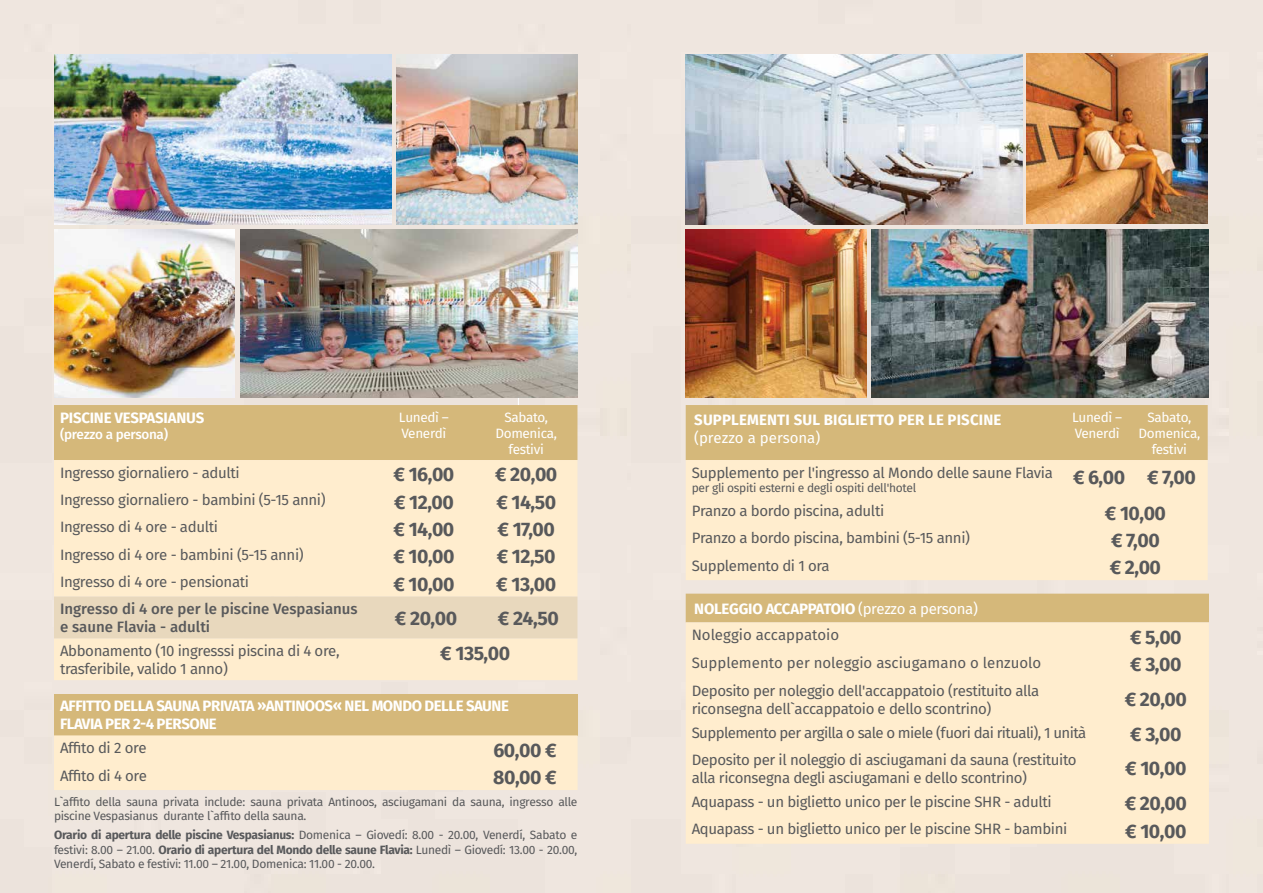
<style>
.page{position:relative;width:1263px;height:893px;background:#fff}
.page>*{position:absolute;margin:0;border:0;box-sizing:border-box;transform-origin:0 0}
.t1{font:700 19.5px "Fira Sans";letter-spacing:-.025em;color:#58595b}
.t2{font:15px/18px "Fira Sans";letter-spacing:-.025em;color:#58595b}
.t3{font:700 15px/18px "Fira Sans";letter-spacing:-.03em;color:#fff}
.t4{font:500 15px/18px "Fira Sans";color:#58595b}
.t5{font:15px "Fira Sans";color:#58595b}
.t6{font:700 15px "Fira Sans";letter-spacing:.01em;color:#fff}
.t7{font:15px "Fira Sans";color:#fff}
.t8{font:13.5px/16.2px "Fira Sans";letter-spacing:-.025em;color:#fff}
.t9{font:500 13.5px "Fira Sans";letter-spacing:-.025em;color:#fff}
.t10{font:12px/14.4px "Fira Sans";letter-spacing:-.025em;color:#58595b}
.s1{font-weight:700}
.s2{font-weight:400}
.s3{font-weight:400;color:#58595b}
</style>
<div class="page">
<div style="left:630px;top:0;width:633px;height:893px;background:#efe6df"></div>
<div style="left:0;top:0;width:630px;height:893px;background:#efe6df"></div>
<img style="left:54px;top:54px;width:337px;height:170px">
<hr style="left:518px;top:387px;width:1px;height:50px;background:#fff">
<img style="left:396px;top:54px;width:181px;height:170px">
<img style="left:54px;top:229px;width:181px;height:169px">
<img style="left:240px;top:229px;width:337px;height:169px">
<img style="left:685px;top:54px;width:338px;height:170px">
<img style="left:1027px;top:53px;width:181px;height:170px">
<img style="left:872px;top:229px;width:337px;height:169px">
<img style="left:685px;top:229px;width:181px;height:169px">
<div style="left:54px;top:405px;width:523px;height:55px;background:#d5b87a"></div>
<div style="left:54px;top:460px;width:523px;height:220px;background:#ffedce"></div>
<div style="left:54px;top:597px;width:523px;height:41px;background:#e8d8bd"></div>
<div style="left:54px;top:694px;width:524px;height:41px;background:#d5b87a"></div>
<div style="left:54px;top:735px;width:524px;height:55px;background:#ffedce"></div>
<div style="left:686px;top:405px;width:522px;height:55px;background:#d5b87a"></div>
<div style="left:686px;top:460px;width:522px;height:120px;background:#ffedce"></div>
<div style="left:686px;top:594px;width:523px;height:28px;background:#d5b87a"></div>
<div style="left:686px;top:622px;width:523px;height:222px;background:#ffedce"></div>
<p class="t3" style="left:60px;top:410px;width:146px">PISCINE VESPASIANUS</p>
<p class="t9" style="left:60px;top:425px;width:110px">(prezzo a persona)</p>
<p class="t8" style="left:399px;top:410px;width:52px">Lunedì –<br>Venerdì</p>
<p class="t8" style="left:495px;top:410px;width:63px;text-align:center">Sabato,<br>Domenica, festivi</p>
<p class="t2" style="left:60px;top:465px;width:181px">Ingresso giornaliero - adulti</p>
<h1 class="t1" style="left:394px;top:461px;width:62px">€ 16,00</h1>
<h1 class="t1" style="left:495px;top:461px;width:64px">€ 20,00</h1>
<p class="t2" style="left:60px;top:492px;width:267px">Ingresso giornaliero - bambini (5-15 anni)</p>
<h1 class="t1" style="left:394px;top:488px;width:61px">€ 12,00</h1>
<h1 class="t1" style="left:496px;top:488px;width:61px">€ 14,50</h1>
<p class="t2" style="left:60px;top:519px;width:159px">Ingresso di 4 ore - adulti</p>
<h1 class="t1" style="left:394px;top:515px;width:62px">€ 14,00</h1>
<h1 class="t1" style="left:498px;top:515px;width:59px">€ 17,00</h1>
<p class="t2" style="left:60px;top:547px;width:245px">Ingresso di 4 ore - bambini (5-15 anni)</p>
<h1 class="t1" style="left:393px;top:543px;width:63px">€ 10,00</h1>
<h1 class="t1" style="left:497px;top:543px;width:60px">€ 12,50</h1>
<p class="t2" style="left:60px;top:574px;width:191px">Ingresso di 4 ore - pensionati</p>
<h1 class="t1" style="left:393px;top:570px;width:63px">€ 10,00</h1>
<h1 class="t1" style="left:496px;top:570px;width:61px">€ 13,00</h1>
<p class="t4" style="left:60px;top:601px;width:299px">Ingresso di 4 ore per le piscine Vespasianus e saune Flavia - adulti</p>
<h1 class="t1" style="left:395px;top:604px;width:64px">€ 20,00</h1>
<h1 class="t1" style="left:498px;top:604px;width:62px">€ 24,50</h1>
<p class="t2" style="left:60px;top:643px;width:281px">Abbonamento (10 ingresssi piscina di 4 ore, trasferibile, valido 1 anno)</p>
<h1 class="t1" style="left:440px;top:639px;width:71px">€ 135,00</h1>
<p class="t3" style="left:60px;top:698px;width:450px">AFFITTO DELLA SAUNA PRIVATA »ANTINOOS« NEL MONDO DELLE SAUNE<br>FLAVIA PER 2-4 PERSONE</p>
<p class="t2" style="left:60px;top:740px;width:88px">Affito di 2 ore</p>
<h1 class="t1" style="left:493px;top:736px;width:65px">60,00 €</h1>
<p class="t2" style="left:60px;top:767px;width:89px">Affito di 4 ore</p>
<h1 class="t1" style="left:493px;top:763px;width:65px">80,00 €</h1>
<p class="t10" style="left:54px;top:795px;width:525px">L`affito della sauna privata include: sauna privata Antinoos, asciugamani da sauna, ingresso alle piscine Vespasianus durante l`affito della sauna.</p>
<p class="t10" style="left:54px;top:829px;width:525px;text-align:justify"><span class="s1">Orario di apertura delle piscine Vespasianus:</span> Domenica – Giovedí: 8.00 - 20.00, Venerdí, Sabato e festivi: 8.00 – 21.00. <span class="s1">Orario di apertura del Mondo delle saune Flavia:</span> Lunedì – Giovedí: 13.00 - 20.00, Venerdí, Sabato e festivi: 11.00 – 21.00, Domenica: 11.00 - 20.00.</p>
<p class="t6" style="left:694px;top:410px;width:309px">SUPPLEMENTI SUL BIGLIETTO PER LE PISCINE</p>
<p class="t7" style="left:694px;top:428px;width:128px">(prezzo a persona)</p>
<p class="t2" style="left:692px;top:465px;width:363px">Supplemento per l'ingresso al Mondo delle saune Flavia</p>
<p class="t10" style="left:692px;top:482px;width:226px">per gli ospiti esterni e degli ospiti dell'hotel</p>
<p class="t8" style="left:1072px;top:410px;width:52px">Lunedì –<br>Venerdì</p>
<p class="t8" style="left:1138px;top:410px;width:63px;text-align:center">Sabato,<br>Domenica, festivi</p>
<h1 class="t1" style="left:1073px;top:463px;width:124px">€ 6,00 € 7,00</h1>
<p class="t2" style="left:692px;top:503px;width:194px">Pranzo a bordo piscina, adulti</p>
<h1 class="t1" style="left:1105px;top:499px;width:63px">€ 10,00</h1>
<p class="t2" style="left:692px;top:530px;width:280px">Pranzo a bordo piscina, bambini (5-15 anni)</p>
<h1 class="t1" style="left:1111px;top:526px;width:50px">€ 7,00</h1>
<p class="t2" style="left:692px;top:557px;width:140px">Supplemento di 1 ora</p>
<h1 class="t1" style="left:1110px;top:554px;width:53px">€ 2,00</h1>
<p class="t3" style="left:692px;top:597px;width:288px;line-height:26.2px">NOLEGGIO ACCAPPATOIO <span class="s2">(prezzo a persona)<br></span><span class="s3">Noleggio accappatoio</span></p>
<h1 class="t1" style="left:1130px;top:623px;width:53px">€ 5,00</h1>
<p class="t5" style="left:692px;top:652px;width:351px">Supplemento per noleggio asciugamano o lenzuolo</p>
<h1 class="t1" style="left:1130px;top:651px;width:53px">€ 3,00</h1>
<p class="t2" style="left:692px;top:683px;width:349px">Deposito per noleggio dell'accappatoio (restituito alla riconsegna dell`accappatoio e dello scontrino)</p>
<h1 class="t1" style="left:1125px;top:686px;width:64px">€ 20,00</h1>
<p class="t2" style="left:692px;top:725px;width:396px">Supplemento per argilla o sale o miele (fuori dai rituali), 1 unità</p>
<h1 class="t1" style="left:1130px;top:721px;width:53px">€ 3,00</h1>
<p class="t2" style="left:692px;top:752px;width:386px">Deposito per il noleggio di asciugamani da sauna (restituito alla riconsegna degli asciugamani e dello scontrino)</p>
<h1 class="t1" style="left:1125px;top:755px;width:63px">€ 10,00</h1>
<p class="t2" style="left:692px;top:794px;width:361px">Aquapass - un biglietto unico per le piscine SHR - adulti</p>
<h1 class="t1" style="left:1125px;top:790px;width:64px">€ 20,00</h1>
<p class="t2" style="left:692px;top:821px;width:377px">Aquapass - un biglietto unico per le piscine SHR - bambini</p>
<h1 class="t1" style="left:1125px;top:817px;width:63px">€ 10,00</h1>
</div>
